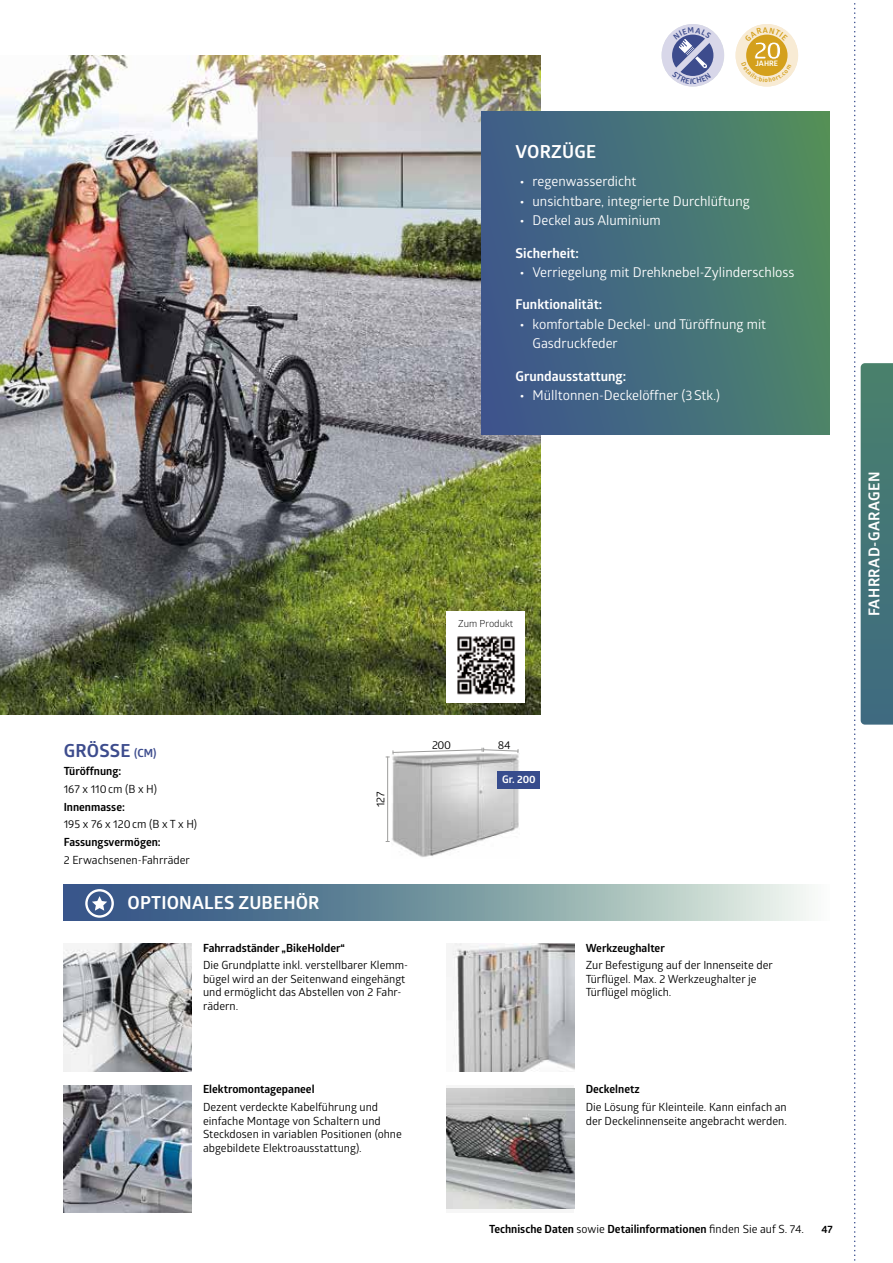
<style>
.page{position:relative;width:893px;height:1263px;background:#fff}
.page>*{position:absolute;margin:0;border:0;box-sizing:border-box;transform-origin:0 0}
.t1{font:700 18px "Glober";letter-spacing:.01em;color:#fff}
.t2{font:700 18px "Glober";letter-spacing:.01em;color:#3d4c8d}
.t3{font:700 15px "Glober";color:#fff}
.t4{font:13.5px/19.5px "Glober";color:#fff}
.t5{font:700 13.5px "Glober";color:#fff}
.t6{font:11.25px/13.5px "Glober";color:#000}
.t7{font:700 11.25px "Glober";color:#000}
.t8{font:700 10.5px "Glober";color:#fff}
.t9{font:700 10.5px "Glober";color:#000}
.t10{font:9.75px "Glober";color:#000}
.t11{font:700 7.5px "Glober";letter-spacing:.01em;color:#fff}
.s1{font-weight:700}
.s2{font-size:11.25px}
.s3{font-weight:400}
</style>
<div class="page">
<svg style="left:64px;top:885px;width:745px;height:36px;background:#809ca9"></svg>
<svg style="left:85px;top:889px;width:29px;height:29px"></svg>
<div style="left:661px;top:24px;width:63px;height:63px;background:#d8d7e9;border-radius:50%"></div>
<div style="left:736px;top:24px;width:62px;height:63px;background:#f8ebd4;border-radius:50%"></div>
<svg style="left:854px;top:3px;width:39px;height:1258px"></svg>
<img style="left:0;top:55px;width:540px;height:659px">
<div style="left:482px;top:111px;width:347px;height:323px;background:linear-gradient(to right,#3c578f,#4f8a64)"></div>
<div style="left:446px;top:1085px;width:128px;height:128px;background:linear-gradient(to right,#f6f6f6,#f6f6f6)"></div>
<img style="left:446px;top:1089px;width:128px;height:120px">
<img style="left:452px;top:943px;width:122px;height:128px">
<img style="left:64px;top:1085px;width:127px;height:128px">
<img style="left:64px;top:943px;width:127px;height:128px">
<img style="left:392px;top:753px;width:128px;height:104px">
<hr style="left:387px;top:757px;width:1px;height:84px;background:#9d9d9c">
<div style="left:498px;top:771px;width:42px;height:17px;background:#374c8d"></div>
<svg style="left:386px;top:748px;width:133px;height:10px"></svg>
<div style="left:446px;top:611px;width:79px;height:91px;background:#fff"></div>
<img style="left:457px;top:636px;width:58px;height:59px">
<svg style="left:670px;top:27px;width:46px;height:57px"></svg>
<svg style="left:741px;top:27px;width:50px;height:55px"></svg>
<p class="t11" style="left:755px;top:58px;width:24px">JAHRE</p>
<h1 class="t1" style="left:516px;top:139px;width:82px">VORZÜGE</h1>
<p class="t4" style="left:520px;top:171px;width:118px"><span class="s1">•</span> regenwasserdicht</p>
<p class="t4" style="left:520px;top:191px;width:231px"><span class="s1">•</span> unsichtbare, integrierte Durchlüftung</p>
<p class="t4" style="left:520px;top:210px;width:142px"><span class="s1">•</span> Deckel aus Aluminium</p>
<p class="t5" style="left:516px;top:243px;width:65px">Sicherheit:</p>
<p class="t4" style="left:520px;top:262px;width:276px"><span class="s1">•</span> Verriegelung mit Drehknebel-Zylinderschloss</p>
<p class="t5" style="left:516px;top:295px;width:88px">Funktionalität:</p>
<p class="t4" style="left:533px;top:314px;width:235px;text-indent:-13px"><span class="s1">•</span> komfortable Deckel- und Türöffnung mit<br>Gasdruckfeder</p>
<p class="t5" style="left:516px;top:366px;width:112px">Grundausstattung:</p>
<p class="t4" style="left:520px;top:385px;width:202px"><span class="s1">•</span> Mülltonnen-Deckelöffner (3Stk.)</p>
<p class="t10" style="left:458px;top:617px;width:57px">Zum Produkt</p>
<h2 class="t3" style="left:863px;top:616px;width:145px;rotate:-90deg">Fahrrad-Garagen</h2>
<h1 class="t2" style="left:64px;top:738px;width:94px">GRÖSSE <span class="s2">(CM)</span></h1>
<p class="t7" style="left:64px;top:763px;width:59px">Türöffnung:</p>
<p class="t6" style="left:64px;top:781px;width:95px">167 x 110cm (B x H)</p>
<p class="t7" style="left:64px;top:798px;width:63px">Innenmasse:</p>
<p class="t6" style="left:64px;top:817px;width:135px">195 x 76 x 120cm (B x T x H)</p>
<p class="t7" style="left:64px;top:834px;width:98px">Fassungsvermögen:</p>
<p class="t6" style="left:64px;top:853px;width:128px">2 Erwachsenen-Fahrräder</p>
<h1 class="t1" style="left:128px;top:889px;width:193px">OPTIONALES ZUBEHÖR</h1>
<p class="t6" style="left:373px;top:807px;width:17px;rotate:-90deg">127</p>
<p class="t7" style="left:203px;top:940px;width:143px">Fahrradständer „BikeHolder“</p>
<p class="t6" style="left:203px;top:958px;width:207px">Die Grundplatte inkl. verstellbarer Klemm&shy;bügel wird an der Seitenwand eingehängt und ermöglicht das Abstellen von 2 Fahr&shy;rädern.</p>
<p class="t6" style="left:432px;top:738px;width:21px">200</p>
<p class="t6" style="left:498px;top:738px;width:14px">84</p>
<p class="t8" style="left:502px;top:772px;width:35px">Gr. 200</p>
<p class="t7" style="left:586px;top:940px;width:81px">Werkzeughalter</p>
<p class="t6" style="left:586px;top:958px;width:189px">Zur Befestigung auf der Innenseite der<br>Türflügel. Max. 2 Werkzeughalter je<br>Türflügel möglich.</p>
<p class="t7" style="left:203px;top:1081px;width:113px">Elektromontagepaneel</p>
<p class="t6" style="left:203px;top:1100px;width:200px">Dezent verdeckte Kabelführung und einfache Montage von Schaltern und Steckdosen in variablen Positionen (ohne abgebildete Elektroausstattung).</p>
<p class="t7" style="left:586px;top:1081px;width:55px">Deckelnetz</p>
<p class="t6" style="left:586px;top:1100px;width:203px">Die Lösung für Kleinteile. Kann einfach an der Deckelinnenseite angebracht werden.</p>
<p class="t7" style="left:489px;top:1221px;width:316px">Technische Daten <span class="s3">sowie</span> Detailinformationen <span class="s3">finden Sie auf S. 74.</span></p>
<p class="t9" style="left:821px;top:1221px;width:13px">47</p>
</div>
